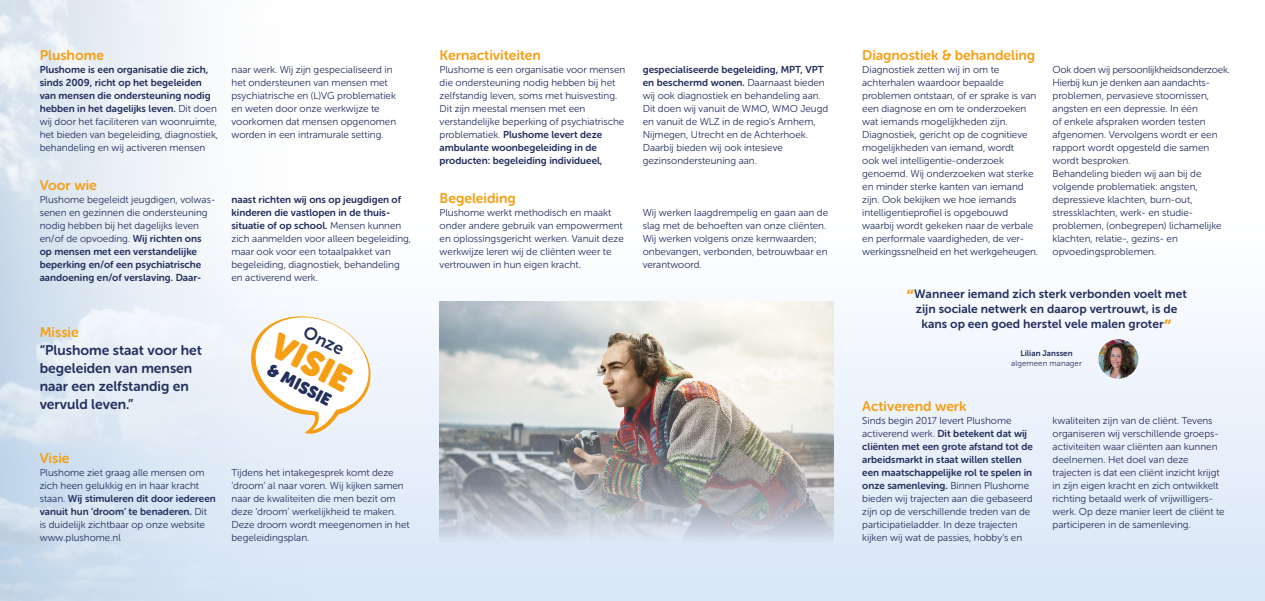
<style>
.page{position:relative;width:1265px;height:601px;background:#fff}
.page>*{position:absolute;margin:0;border:0;box-sizing:border-box;transform-origin:0 0}
.t1{font:34.9px "Museo Sans Rounded";color:#f69f14}
.t2{font:17.5px "Museo Sans Rounded 700";color:#232f5d}
.t3{font:16.9px "Museo Sans Rounded";color:#232f5d}
.t4{font:14px "Museo Sans Rounded 700";color:#f69f14}
.t5{font:14px/18px "Museo Sans Rounded 700";color:#232f5d}
.t6{font:12px/15px "Museo Sans 700";color:#232f5d;text-align:center}
.t7{font:10px/13px "Museo Sans Rounded 300";color:#232f5d}
.t8{font:10px/13px "Museo Sans Rounded 700";color:#232f5d}
.t9{font:8px "Museo Sans 300";color:#232f5d}
.t10{font:8px "Museo Sans 700";color:#232f5d}
.s1{font-family:"Museo Sans Rounded 300"}
.s2{font-family:"Museo Sans Rounded 700"}
.s3{font-size:20px;color:#f69f14}
</style>
<div class="page">
<div style="left:0;top:0;width:1264px;height:601px;background:linear-gradient(to bottom,#fff,#dde9f8)"></div>
<img style="left:0;top:0;width:425px;height:601px">
<svg style="left:244px;top:309px;width:133px;height:129px"></svg>
<img style="left:439px;top:301px;width:394px;height:247px">
<img style="left:1098px;top:339px;width:40px;height:40px;border-radius:20px">
<h3 class="t4" style="left:40px;top:47px;width:66px">Plushome</h3>
<p class="t8" style="left:40px;top:63px;width:179px">Plushome is een organisatie die zich, sinds 2009, richt op het begeleiden van mensen die ondersteuning nodig hebben in het dagelijks leven. <span class="s1">Dit doen</span></p>
<p class="t7" style="left:40px;top:115px;width:180px;text-align:justify">wij door het faciliteren van woonruimte, het bieden van begeleiding, diagnostiek, behandeling en wij activeren mensen</p>
<h3 class="t4" style="left:40px;top:177px;width:59px">Voor wie</h3>
<p class="t7" style="left:40px;top:193px;width:177px">Plushome begeleidt jeugdigen, volwas&shy;senen en gezinnen die ondersteuning nodig hebben bij het dagelijks leven en/of de opvoeding. <span class="s2">Wij richten ons</span></p>
<p class="t8" style="left:40px;top:245px;width:163px">op mensen met een verstandelijke beperking en/of een psychiatrische aandoening en/of verslaving. Daar-</p>
<p class="t7" style="left:231px;top:63px;width:166px">naar werk. Wij zijn gespecialiseerd in het ondersteunen van mensen met psychiatrische en (L)VG problematiek en weten door onze werkwijze te voorkomen dat mensen opgenomen worden in een intramurale setting.</p>
<p class="t8" style="left:231px;top:193px;width:171px">naast richten wij ons op jeugdigen of kinderen die vastlopen in de thuis&shy;situatie of op school. <span class="s1">Mensen kunnen</span></p>
<p class="t7" style="left:231px;top:232px;width:181px">zich aanmelden voor alleen begeleiding, maar ook voor een totaalpakket van begeleiding, diagnostiek, behandeling en activerend werk.</p>
<h3 class="t4" style="left:40px;top:324px;width:41px">Missie</h3>
<h3 class="t5" style="left:40px;top:341px;width:164px">“Plushome staat voor het begeleiden van mensen naar een zelfstandig en vervuld leven.”</h3>
<h2 class="t2" style="left:309px;top:322px;width:45px;rotate:27deg">Onze</h2>
<h1 class="t1" style="left:283px;top:325px;width:86px;rotate:28deg">VISIE</h1>
<h3 class="t3" style="left:273px;top:360px;width:71px;rotate:28deg">&amp; MISSIE</h3>
<h3 class="t4" style="left:40px;top:450px;width:31px">Visie</h3>
<p class="t7" style="left:40px;top:466px;width:166px">Plushome ziet graag alle mensen om zich heen gelukkig en in haar kracht</p>
<p class="t8" style="left:40px;top:492px;width:177px"><span class="s1">staan.</span> Wij stimuleren dit door iedereen vanuit hun ‘droom’ te benaderen. <span class="s1">Dit</span></p>
<p class="t7" style="left:40px;top:518px;width:167px">is duidelijk zichtbaar op onze website www.plushome.nl</p>
<p class="t7" style="left:231px;top:466px;width:180px">Tijdens het intakegesprek komt deze ‘droom’ al naar voren. Wij kijken samen naar de kwaliteiten die men bezit om deze ‘droom’ werkelijkheid te maken.<br>Deze droom wordt meegenomen in het begeleidingsplan.</p>
<h3 class="t4" style="left:439px;top:47px;width:103px">Kernactiviteiten</h3>
<p class="t7" style="left:439px;top:63px;width:187px">Plushome is een organisatie voor mensen die ondersteuning nodig hebben bij het zelfstandig leven, soms met huisvesting.<br>Dit zijn meestal mensen met een verstandelijke beperking of psychiatrische</p>
<p class="t8" style="left:439px;top:128px;width:164px"><span class="s1">problematiek.</span> Plushome levert deze ambulante woonbegeleiding in de producten: begeleiding individueel,</p>
<p class="t8" style="left:642px;top:63px;width:183px">gespecialiseerde begeleiding, MPT, VPT en beschermd wonen. <span class="s1">Daarnaast bieden</span></p>
<p class="t7" style="left:642px;top:89px;width:187px">wij ook diagnostiek en behandeling aan.<br>Dit doen wij vanuit de WMO, WMO Jeugd en vanuit de WLZ in de regio’s Arnhem, Nijmegen, Utrecht en de Achterhoek.<br>Daarbij bieden wij ook intesieve gezinsondersteuning aan.</p>
<h3 class="t4" style="left:439px;top:190px;width:78px">Begeleiding</h3>
<p class="t7" style="left:439px;top:206px;width:186px">Plushome werkt methodisch en maakt onder andere gebruik van empowerment en oplossingsgericht werken. Vanuit deze werkwijze leren wij de cliënten weer te vertrouwen in hun eigen kracht.</p>
<p class="t7" style="left:642px;top:206px;width:187px">Wij werken laagdrempelig en gaan aan de slag met de behoeften van onze cliënten.<br>Wij werken volgens onze kernwaarden; onbevangen, verbonden, betrouwbaar en verantwoord.</p>
<h3 class="t4" style="left:862px;top:47px;width:174px">Diagnostiek &amp; behandeling</h3>
<p class="t7" style="left:862px;top:63px;width:177px">Diagnostiek zetten wij in om te achterhalen waardoor bepaalde problemen ontstaan, of er sprake is van een diagnose en om te onderzoeken wat iemands mogelijkheden zijn.<br>Diagnostiek, gericht op de cognitieve mogelijkheden van iemand, wordt<br>ook wel intelligentie-onderzoek genoemd. Wij onderzoeken wat sterke en minder sterke kanten van iemand zijn. Ook bekijken we hoe iemands intelligentieprofiel is opgebouwd waarbij wordt gekeken naar de verbale en performale vaardigheden, de ver&shy;werkingssnelheid en het werkgeheugen.</p>
<p class="t7" style="left:1052px;top:63px;width:179px">Ook doen wij persoonlijkheidsonderzoek.<br>Hierbij kun je denken aan aandachts&shy;problemen, pervasieve stoornissen, angsten en een depressie. In één<br>of enkele afspraken worden testen afgenomen. Vervolgens wordt er een rapport wordt opgesteld die samen wordt besproken.<br>Behandeling bieden wij aan bij de volgende problematiek: angsten, depressieve klachten, burn-out, stressklachten, werk- en studie&shy;problemen, (onbegrepen) lichamelijke klachten, relatie-, gezins- en opvoedingsproblemen.</p>
<p class="t6" style="left:906px;top:286px;width:282px"><span class="s3">“</span>Wanneer iemand zich sterk verbonden voelt met zijn sociale netwerk en daarop vertrouwt, is de kans op een goed herstel vele malen groter<span class="s3">”</span></p>
<p class="t10" style="left:1020px;top:349px;width:54px">Lilian Janssen</p>
<p class="t9" style="left:1011px;top:359px;width:72px">algemeen manager</p>
<h3 class="t4" style="left:862px;top:398px;width:106px">Activerend werk</h3>
<p class="t7" style="left:862px;top:414px;width:151px">Sinds begin 2017 levert Plushome</p>
<p class="t8" style="left:862px;top:427px;width:172px"><span class="s1">activerend werk.</span> Dit betekent dat wij cliënten met een grote afstand tot de arbeidsmarkt in staat willen stellen een maatschappelijke rol te spelen in onze samenleving. <span class="s1">Binnen Plushome</span></p>
<p class="t7" style="left:862px;top:492px;width:172px">bieden wij trajecten aan die gebaseerd zijn op de verschillende treden van de participatieladder. In deze trajecten kijken wij wat de passies, hobby’s en</p>
<p class="t7" style="left:1052px;top:414px;width:173px">kwaliteiten zijn van de cliënt. Tevens organiseren wij verschillende groeps&shy;activiteiten waar cliënten aan kunnen deelnemen. Het doel van deze trajecten is dat een cliënt inzicht krijgt in zijn eigen kracht en zich ontwikkelt richting betaald werk of vrijwilligers&shy;werk. Op deze manier leert de cliënt te participeren in de samenleving.</p>
</div>
